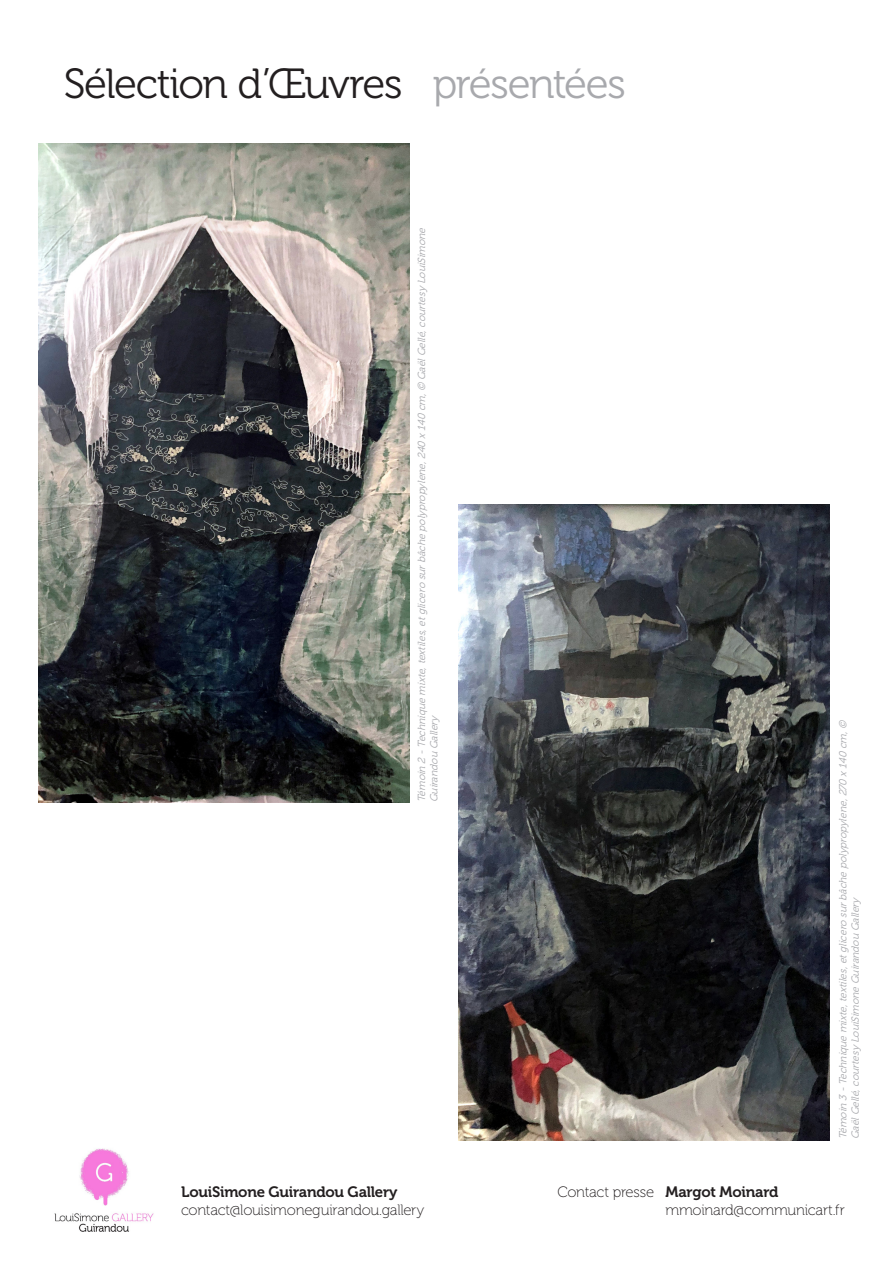
<style>
.page{position:relative;width:893px;height:1263px;background:#fff}
.page>*{position:absolute;margin:0;border:0;box-sizing:border-box;transform-origin:0 0}
.t1{font:42px "Museo 300";letter-spacing:-.035em;color:#231f20}
.t2{font:15px/18px "Museo 100";letter-spacing:-.02em;color:#231f20}
.t3{font:15px "Museo 700";letter-spacing:-.015em;color:#231f20}
.t4{font:italic 10.35px/12.3px "Museo 300";color:#a8a9ad}
.s1{color:#a8a9ad}
.s2{font-family:"Museo 700"}
</style>
<div class="page">
<img style="left:54px;top:1148px;width:100px;height:84px">
<img style="left:38px;top:144px;width:371px;height:658px">
<img style="left:458px;top:504px;width:371px;height:636px">
<p class="t1" style="left:64px;top:61px;width:564px">Sélection d’Œuvres <span class="s1">présentées</span></p>
<p class="t4" style="left:416px;top:802px;width:579px;rotate:-90deg">Témoin 2 -Techniquemixte,textiles,etglicero surbâchepolypropylene,240 x140 cm,© GaëlGellé,courtesyLouiSimone<br>Guirandou Gallery</p>
<p class="t4" style="left:837px;top:1139px;width:423px;rotate:-90deg">Témoin 3-Techniquemixte,textiles,etglicero surbâchepolypropylene,270 x140 cm,©<br>GaëlGellé,courtesyLouiSimoneGuirandou Gallery</p>
<h2 class="t3" style="left:181px;top:1183px;width:218px">LouiSimone Guirandou Gallery</h2>
<h2 class="t2" style="left:181px;top:1201px;width:245px">contact@louisimoneguirandou.gallery</h2>
<h2 class="t2" style="left:665px;top:1183px;width:181px;text-indent:-108px">Contact presse <span class="s2">Margot Moinard </span>mmoinard@communicart.fr</h2>
</div>
